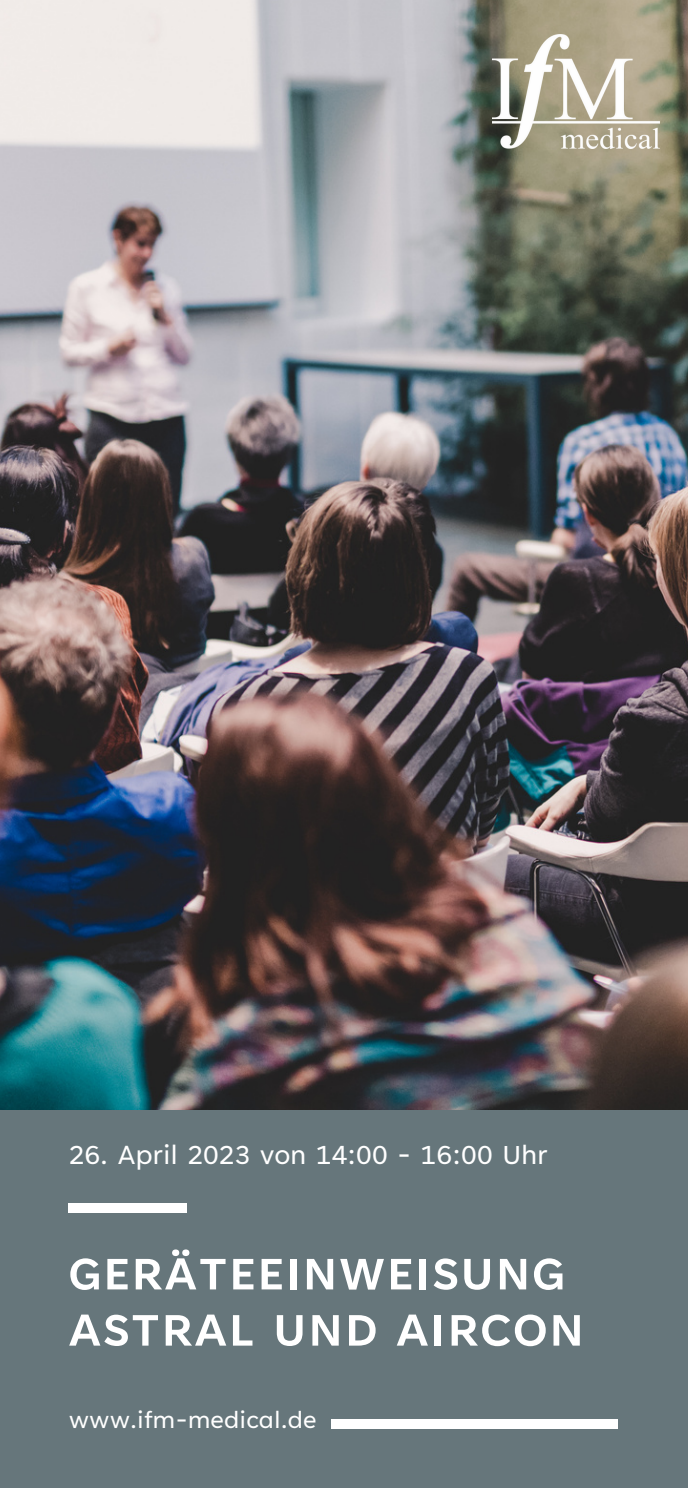
<style>
.page{position:relative;width:688px;height:1489px;background:#fff}
.page>*{position:absolute;margin:0;border:0;box-sizing:border-box;transform-origin:0 0}
.t1{font:700 51px/56.2px "Tenorite";letter-spacing:.04em;color:#fff}
.t2{font:30px "Tenorite";color:#fff}
.t3{font:26.75px "Tenorite";letter-spacing:.005em;color:#fff}
</style>
<div class="page">
<div style="left:0;top:0;width:687px;height:1487px;background:#66767b"></div>
<div style="left:69px;top:1203px;width:118px;height:9px;background:#fff"></div>
<img style="left:0;top:0;width:687px;height:1110px">
<img style="left:493px;top:34px;width:166px;height:114px">
<div style="left:331px;top:1419px;width:287px;height:9px;background:#fff"></div>
<p class="t2" style="left:69px;top:1144px;width:480px">26. April 2023 von 14:00 - 16:00 Uhr</p>
<p class="t1" style="left:69px;top:1251px;width:516px">GERÄTEEINWEISUNG<br>ASTRAL UND AIRCON</p>
<p class="t3" style="left:69px;top:1410px;width:249px">www.ifm-medical.de</p>
</div>
